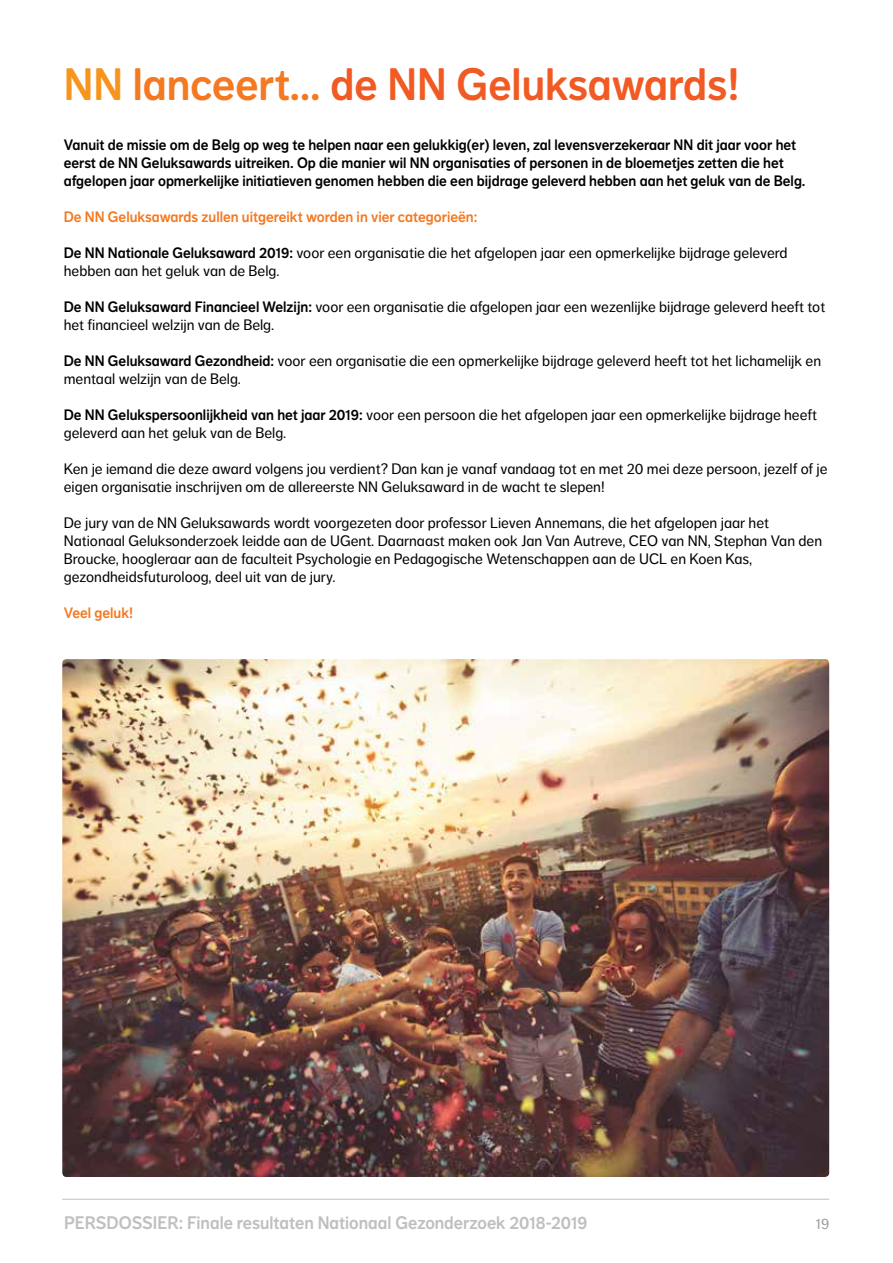
<style>
.page{position:relative;width:893px;height:1263px;background:#fff}
.page>*{position:absolute;margin:0;border:0;box-sizing:border-box;transform-origin:0 0}
.t1{font:45px "NN Dagny Display";color:#f15a22}
.t2{font:18px "NN Dagny Display";color:#c0bfbf}
.t3{font:15px/18px "NN Dagny Text";color:#000}
.t4{font:15px/18px "NN Dagny Display";color:#000}
.t5{font:15px "NN Dagny Display";color:#f47920}
.t6{font:15px "NN Dagny Text";color:#999a9b}
.s1{color:#f7941e}
.s2{color:#f47920}
.s3{font-family:"NN Dagny Display"}
</style>
<div class="page">
<hr style="left:62px;top:1199px;width:767px;height:1px;background:#c0bfbf">
<img style="left:62px;top:659px;width:767px;height:518px">
<h1 class="t1" style="left:64px;top:58px;width:677px"><span class="s1">NN</span> <span class="s2">lanceert…</span> de NN Geluksawards!</h1>
<p class="t4" style="left:64px;top:136px;width:743px">Vanuit de missie om de Belg op weg te helpen naar een gelukkig(er) leven, zal levensverzekeraar NN dit jaar voor het eerst de NN Geluksawards uitreiken. Op die manier wil NN organisaties of personen in de bloemetjes zetten die het afgelopen jaar opmerkelijke initiatieven genomen hebben die een bijdrage geleverd hebben aan het geluk van de Belg.</p>
<p class="t5" style="left:64px;top:208px;width:415px">De NN Geluksawards zullen uitgereikt worden in vier categorieën:</p>
<p class="t3" style="left:64px;top:244px;width:725px"><span class="s3">De NN Nationale Geluksaward 2019:</span> voor een organisatie die het afgelopen jaar een opmerkelijke bijdrage geleverd hebben aan het geluk van de Belg.</p>
<p class="t3" style="left:64px;top:298px;width:763px"><span class="s3">De NN Geluksaward Financieel Welzijn:</span> voor een organisatie die afgelopen jaar een wezenlijke bijdrage geleverd heeft tot het financieel welzijn van de Belg.</p>
<p class="t3" style="left:64px;top:352px;width:759px"><span class="s3">De NN Geluksaward Gezondheid:</span> voor een organisatie die een opmerkelijke bijdrage geleverd heeft tot het lichamelijk en mentaal welzijn van de Belg.</p>
<p class="t3" style="left:64px;top:406px;width:755px"><span class="s3">De NN Gelukspersoonlijkheid van het jaar 2019:</span> voor een persoon die het afgelopen jaar een opmerkelijke bijdrage heeft geleverd aan het geluk van de Belg.</p>
<p class="t3" style="left:64px;top:460px;width:765px">Ken je iemand die deze award volgens jou verdient? Dan kan je vanaf vandaag tot en met 20 mei deze persoon, jezelf of je eigen organisatie inschrijven om de allereerste NN Geluksaward in de wacht te slepen!</p>
<p class="t3" style="left:64px;top:514px;width:760px">De jury van de NN Geluksawards wordt voorgezeten door professor Lieven Annemans, die het afgelopen jaar het Nationaal Geluksonderzoek leidde aan de UGent. Daarnaast maken ook Jan Van Autreve, CEO van NN, Stephan Van den Broucke, hoogleraar aan de faculteit Psychologie en Pedagogische Wetenschappen aan de UCL en Koen Kas, gezondheidsfuturoloog, deel uit van de jury.</p>
<p class="t5" style="left:64px;top:604px;width:71px">Veel geluk!</p>
<p class="t2" style="left:64px;top:1212px;width:525px">PERSDOSSIER: Finale resultaten Nationaal Gezonderzoek 2018-2019</p>
<p class="t6" style="left:816px;top:1215px;width:15px">19</p>
</div>
